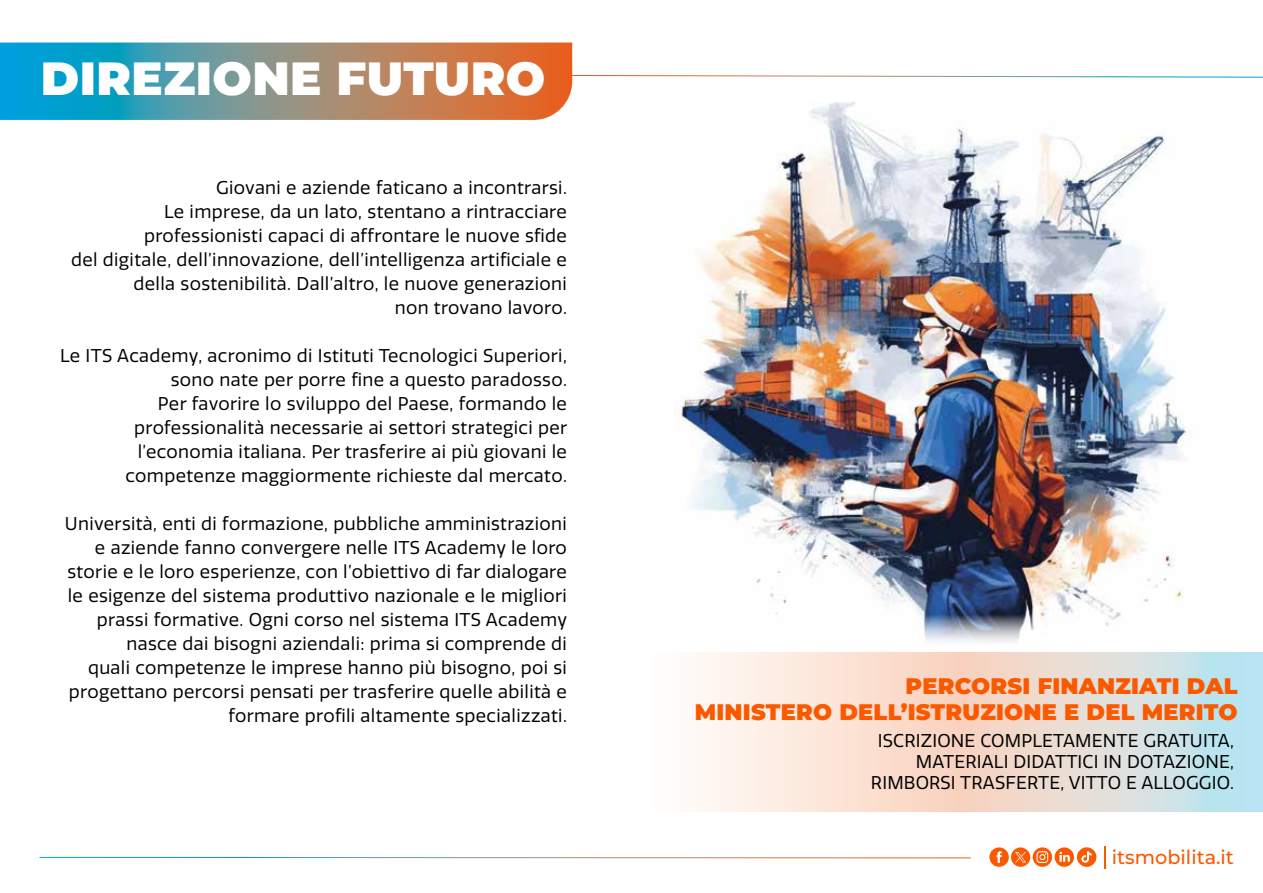
<style>
.page{position:relative;width:1263px;height:893px;background:#fff}
.page>*{position:absolute;margin:0;border:0;box-sizing:border-box;transform-origin:0 0}
.t1{font:900 46.5px "Montserrat";letter-spacing:.01em;color:#fff}
.t2{font:900 22.5px/25.5px "Montserrat";letter-spacing:.01em;color:#fa5900;text-align:right}
.t3{font:500 19.2px "Montserrat";color:#fa5900}
.t4{font:18px/24px "Quatro";letter-spacing:.02em;color:#000;text-align:right}
</style>
<div class="page">
<img style="left:675px;top:120px;width:517px;height:522px">
<svg style="left:697px;top:652px;width:566px;height:159px;background:#eae1da"></svg>
<svg style="left:1104px;top:846px;width:1px;height:22px"></svg>
<svg style="left:989px;top:847px;width:107px;height:20px"></svg>
<svg style="left:0;top:43px;width:1263px;height:77px"></svg>
<svg style="left:39px;top:857px;width:932px;height:2px"></svg>
<h1 class="t1" style="left:41px;top:44px;width:506px">DIREZIONE FUTURO</h1>
<p class="t4" style="left:71px;top:176px;width:497px">Giovani e aziende faticano a incontrarsi.<br>Le imprese, da un lato, stentano a rintracciare professionisti capaci di affrontare le nuove sfide<br>del digitale, dell’innovazione, dell’intelligenza artificiale e della sostenibilità. Dall’altro, le nuove generazioni<br>non trovano lavoro.</p>
<p class="t4" style="left:60px;top:344px;width:509px">Le ITS Academy, acronimo di Istituti Tecnologici Superiori, sono nate per porre fine a questo paradosso.<br>Per favorire lo sviluppo del Paese, formando le professionalità necessarie ai settori strategici per l’economia italiana. Per trasferire ai più giovani le competenze maggiormente richieste dal mercato.</p>
<p class="t4" style="left:65px;top:512px;width:504px">Università, enti di formazione, pubbliche amministrazioni e aziende fanno convergere nelle ITS Academy le loro storie e le loro esperienze, con l’obiettivo di far dialogare le esigenze del sistema produttivo nazionale e le migliori prassi formative. Ogni corso nel sistema ITS Academy nasce dai bisogni aziendali: prima si comprende di<br>quali competenze le imprese hanno più bisogno, poi si progettano percorsi pensati per trasferire quelle abilità e formare profili altamente specializzati.</p>
<p class="t2" style="left:695px;top:672px;width:544px">PERCORSI FINANZIATI DAL<br>MINISTERO DELL’ISTRUZIONE E DEL MERITO</p>
<p class="t4" style="left:871px;top:731px;width:364px;line-height:21px">ISCRIZIONE COMPLETAMENTE GRATUITA,<br>MATERIALI DIDATTICI IN DOTAZIONE,<br>RIMBORSI TRASFERTE, VITTO E ALLOGGIO.</p>
<p class="t3" style="left:1112px;top:844px;width:124px">itsmobilita.it</p>
</div>
